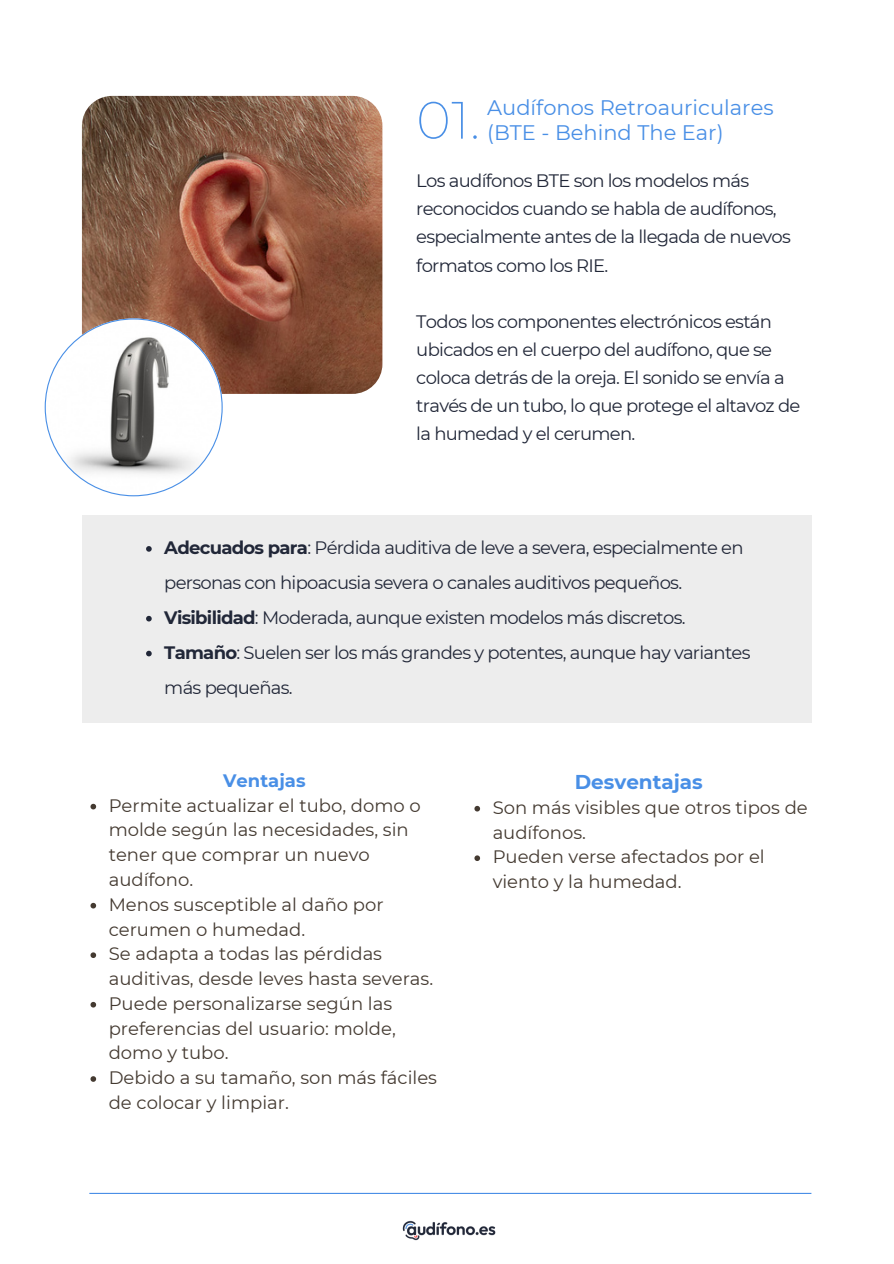
<style>
.page{position:relative;width:894px;height:1264px;background:#fff}
.page>*{position:absolute;margin:0;border:0;box-sizing:border-box;transform-origin:0 0}
.t1{font:200 52.5px "Montserrat";color:#498fe6}
.t2{font:21px/24.8px "Montserrat";color:#498fe6}
.t3{font:700 19.95px "Montserrat";color:#498fe6}
.t4{font:18px/28.2px "Montserrat";letter-spacing:-.04em;color:#212738}
.t5{font:18px/24.8px "Montserrat";color:#443a31}
.t6{font:700 18px "Montserrat";color:#498fe6}
.s1{font-weight:700}
</style>
<div class="page">
<div style="left:82px;top:515px;width:729px;height:207px;background:#ededed"></div>
<img style="left:82px;top:96px;width:300px;height:298px;border-radius:30px">
<hr style="left:89px;top:1192px;width:722px;height:1px;background:#498fe6">
<svg style="left:45px;top:318px;width:177px;height:178px"></svg>
<svg style="left:146px;top:546px;width:6px;height:5px"></svg>
<svg style="left:146px;top:616px;width:6px;height:5px"></svg>
<svg style="left:146px;top:650px;width:6px;height:6px"></svg>
<svg style="left:90px;top:803px;width:6px;height:6px"></svg>
<svg style="left:90px;top:902px;width:6px;height:6px"></svg>
<svg style="left:90px;top:952px;width:6px;height:6px"></svg>
<svg style="left:90px;top:1001px;width:6px;height:6px"></svg>
<svg style="left:90px;top:1076px;width:6px;height:5px"></svg>
<svg style="left:474px;top:805px;width:6px;height:6px"></svg>
<svg style="left:474px;top:855px;width:6px;height:6px"></svg>
<img style="left:402px;top:1220px;width:94px;height:21px">
<p class="t2" style="left:487px;top:95px;width:288px">Audífonos Retroauriculares (BTE - Behind The Ear)</p>
<p class="t1" style="left:416px;top:88px;width:65px">01.</p>
<p class="t4" style="left:416px;top:166px;width:376px">Los audífonos BTE son los modelos más reconocidos cuando se habla de audífonos, especialmente antes de la llegada de nuevos formatos como los RIE.</p>
<p class="t4" style="left:416px;top:307px;width:385px">Todos los componentes electrónicos están ubicados en el cuerpo del audífono, que se coloca detrás de la oreja. El sonido se envía a través de un tubo, lo que protege el altavoz de la humedad y el cerumen.</p>
<h1 class="t4" style="left:164px;top:530px;width:580px;line-height:34.8px"><span class="s1">Adecuados para</span>: Pérdida auditiva de leve a severa, especialmente en personas con hipoacusia severa o canales auditivos pequeños.</h1>
<h3 class="t4" style="left:164px;top:603px;width:522px"><span class="s1">Visibilidad</span>: Moderada, aunque existen modelos más discretos.</h3>
<p class="t4" style="left:164px;top:634px;width:587px;line-height:34.8px"><span class="s1">Tamaño</span>: Suelen ser los más grandes y potentes, aunque hay variantes más pequeñas.</p>
<h4 class="t6" style="left:223px;top:769px;width:84px">Ventajas</h4>
<p class="t5" style="left:109px;top:792px;width:313px">Permite actualizar el tubo, domo o molde según las necesidades, sin tener que comprar un nuevo audífono.</p>
<p class="t5" style="left:109px;top:891px;width:276px">Menos susceptible al daño por cerumen o humedad.</p>
<p class="t5" style="left:109px;top:941px;width:326px">Se adapta a todas las pérdidas auditivas, desde leves hasta severas.</p>
<p class="t5" style="left:109px;top:990px;width:288px">Puede personalizarse según las preferencias del usuario: molde, domo y tubo.</p>
<p class="t5" style="left:109px;top:1065px;width:330px">Debido a su tamaño, son más fáciles de colocar y limpiar.</p>
<h2 class="t3" style="left:574px;top:769px;width:130px">Desventajas</h2>
<p class="t5" style="left:492px;top:795px;width:316px">Son más visibles que otros tipos de audífonos.</p>
<p class="t5" style="left:492px;top:844px;width:273px">Pueden verse afectados por el viento y la humedad.</p>
</div>
